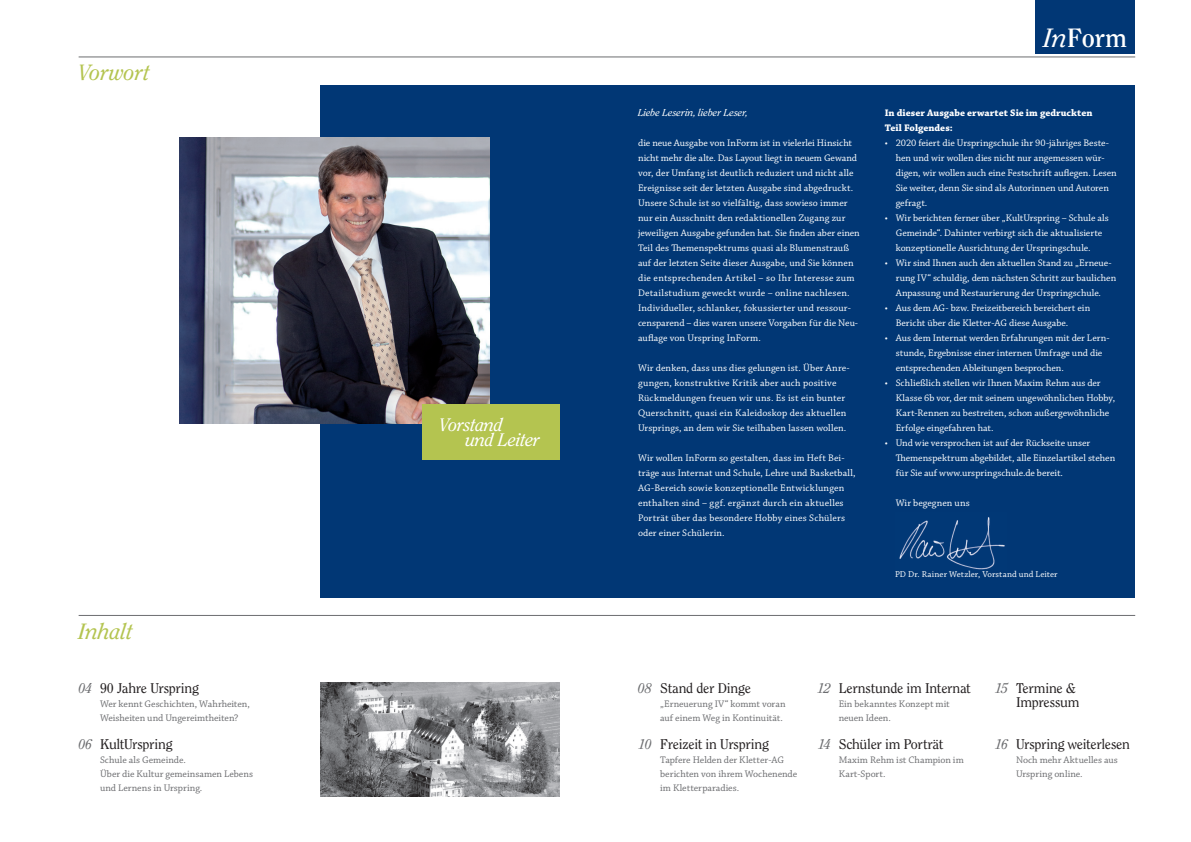
<style>
.page{position:relative;width:1191px;height:842px;background:#fff}
.page>*{position:absolute;margin:0;border:0;box-sizing:border-box;transform-origin:0 0}
.t1{font:700 26.4px "Clearface Std";color:#fff}
.t2{font:italic 22px "Clearface Std";letter-spacing:-.01em;color:#b4c450}
.t3{font:italic 18px/15px "Clearface Std";letter-spacing:-.02em;color:#fff}
.t4{font:14px/14px "Clearface Std";letter-spacing:-.02em;color:#231f20}
.t5{font:italic 14px "Clearface Std";letter-spacing:-.045em;color:#6c6d70}
.t6{font:10px/15px "Chaparral Pro";letter-spacing:.005em;color:#fff}
.t7{font:10px/14px "Chaparral Pro";color:#6c6d70}
.t8{font:700 10px/15px "Chaparral Pro";letter-spacing:.005em;color:#fff}
.t9{font:italic 10px "Clearface Std";color:#fff}
.t10{font:9px "Chaparral Pro";letter-spacing:.01em;color:#fff}
.s1{font-weight:400;font-style:italic}
</style>
<div class="page">
<hr style="left:79px;top:57px;width:1056px;height:1px;background:#6c6d70">
<hr style="left:79px;top:615px;width:1056px;height:1px;background:#6c6d70">
<img style="left:320px;top:683px;width:239px;height:113px">
<div style="left:1035px;top:0;width:100px;height:54px;background:#013775"></div>
<div style="left:320px;top:86px;width:815px;height:512px;background:#013775"></div>
<img style="left:180px;top:138px;width:309px;height:285px">
<img style="left:899px;top:517px;width:106px;height:53px">
<div style="left:422px;top:405px;width:137px;height:55px;background:#b4c450"></div>
<h2 class="t2" style="left:79px;top:60px;width:73px">Vorwort</h2>
<h2 class="t2" style="left:79px;top:619px;width:56px">Inhalt</h2>
<h3 class="t4" style="left:100px;top:681px;width:101px">90 Jahre Urspring</h3>
<p class="t7" style="left:100px;top:697px;width:151px">Wer kennt Geschichten, Wahrheiten,<br>Weisheiten und Ungereimtheiten?</p>
<h3 class="t4" style="left:100px;top:737px;width:74px">KultUrspring</h3>
<p class="t7" style="left:100px;top:753px;width:154px">Schule als Gemeinde.<br>Über die Kultur gemeinsamen Lebens und Lernens in Urspring.</p>
<h3 class="t5" style="left:78px;top:680px;width:15px">04</h3>
<h3 class="t5" style="left:78px;top:736px;width:15px">06</h3>
<h3 class="t3" style="left:465px;top:417px;width:76px;text-indent:-26px">Vorstand<br>und Leiter</h3>
<p class="t9" style="left:638px;top:107px;width:112px">Liebe Leserin, lieber Leser,</p>
<p class="t6" style="left:638px;top:136px;width:223px">die neue Ausgabe von InForm ist in vielerlei Hinsicht nicht mehr die alte. Das Layout liegt in neuem Gewand vor, der Umfang ist deutlich reduziert und nicht alle Ereignisse seit der letzten Ausgabe sind abgedruckt.<br>Unsere Schule ist so vielfältig, dass sowieso immer nur ein Ausschnitt den redaktionellen Zugang zur jeweiligen Ausgabe gefunden hat. Sie finden aber einen Teil des Themenspektrums quasi als Blumenstrauß auf der letzten Seite dieser Ausgabe, und Sie können die entsprechenden Artikel – so Ihr Interesse zum Detailstudium geweckt wurde – online nachlesen.<br>Individueller, schlanker, fokussierter und ressour&shy;censparend – dies waren unsere Vorgaben für die Neu&shy;auflage von Urspring InForm.</p>
<p class="t6" style="left:638px;top:361px;width:213px">Wir denken, dass uns dies gelungen ist. Über Anre&shy;gungen, konstruktive Kritik aber auch positive Rückmeldungen freuen wir uns. Es ist ein bunter Querschnitt, quasi ein Kaleidoskop des aktuellen Ursprings, an dem wir Sie teilhaben lassen wollen.</p>
<p class="t6" style="left:638px;top:451px;width:219px">Wir wollen InForm so gestalten, dass im Heft Bei&shy;träge aus Internat und Schule, Lehre und Basketball, AG-Bereich sowie konzeptionelle Entwicklungen enthalten sind – ggf. ergänzt durch ein aktuelles Porträt über das besondere Hobby eines Schülers oder einer Schülerin.</p>
<h1 class="t1" style="left:1043px;top:22px;width:85px"><span class="s1">In</span>Form</h1>
<p class="t8" style="left:884px;top:106px;width:209px">In dieser Ausgabe erwartet Sie im gedruckten<br>Teil Folgendes:</p>
<p class="t6" style="left:895px;top:136px;width:222px;text-indent:-11px">• 2020 feiert die Urspringschule ihr 90-jähriges Beste&shy;hen und wir wollen dies nicht nur angemessen wür&shy;digen, wir wollen auch eine Festschrift auflegen. Lesen Sie weiter, denn Sie sind als Autorinnen und Autoren gefragt.</p>
<p class="t6" style="left:895px;top:211px;width:215px;text-indent:-11px">• Wir berichten ferner über „KultUrspring – Schule als<br>Gemeinde“. Dahinter verbirgt sich die aktualisierte konzeptionelle Ausrichtung der Urspringschule.</p>
<p class="t6" style="left:895px;top:256px;width:222px;text-indent:-11px">• Wir sind Ihnen auch den aktuellen Stand zu „Erneue&shy;rung IV“ schuldig, dem nächsten Schritt zur baulichen<br>Anpassung und Restaurierung der Urspringschule.</p>
<p class="t6" style="left:895px;top:301px;width:196px;text-indent:-11px">• Aus dem AG- bzw. Freizeitbereich bereichert ein<br>Bericht über die Kletter-AG diese Ausgabe.</p>
<p class="t6" style="left:895px;top:331px;width:215px;text-indent:-11px">• Aus dem Internat werden Erfahrungen mit der Lern&shy;stunde, Ergebnisse einer internen Umfrage und die entsprechenden Ableitungen besprochen.</p>
<p class="t6" style="left:895px;top:376px;width:221px;text-indent:-11px">• Schließlich stellen wir Ihnen Maxim Rehm aus der Klasse 6b vor, der mit seinem ungewöhnlichen Hobby, Kart-Rennen zu bestreiten, schon außergewöhnliche Erfolge eingefahren hat.</p>
<p class="t6" style="left:895px;top:436px;width:221px;text-indent:-11px">• Und wie versprochen ist auf der Rückseite unser<br>Themenspektrum abgebildet, alle Einzelartikel stehen für Sie auf www.urspringschule.de bereit.</p>
<p class="t6" style="left:895px;top:496px;width:75px">Wir begegnen uns</p>
<p class="t10" style="left:895px;top:569px;width:164px">PD Dr. Rainer Wetzler, Vorstand und Leiter</p>
<h3 class="t5" style="left:638px;top:680px;width:15px">08</h3>
<h3 class="t5" style="left:638px;top:736px;width:15px">10</h3>
<h3 class="t4" style="left:660px;top:681px;width:92px">Stand der Dinge</h3>
<p class="t7" style="left:660px;top:697px;width:127px">„Erneuerung IV“ kommt voran auf einem Weg in Kontinuität.</p>
<h3 class="t4" style="left:660px;top:737px;width:110px">Freizeit in Urspring</h3>
<p class="t7" style="left:660px;top:753px;width:138px">Tapfere Helden der Kletter-AG berichten von ihrem Wochenende im Kletterparadies.</p>
<h3 class="t5" style="left:817px;top:680px;width:15px">12</h3>
<h3 class="t5" style="left:818px;top:736px;width:14px">14</h3>
<h3 class="t4" style="left:838px;top:681px;width:134px">Lernstunde im Internat</h3>
<p class="t7" style="left:838px;top:697px;width:113px">Ein bekanntes Konzept mit neuen Ideen.</p>
<h3 class="t4" style="left:838px;top:737px;width:106px">Schüler im Porträt</h3>
<p class="t7" style="left:838px;top:753px;width:127px">Maxim Rehm ist Champion im<br>Kart-Sport.</p>
<h3 class="t5" style="left:995px;top:680px;width:15px">15</h3>
<h3 class="t4" style="left:1016px;top:681px;width:65px">Termine &amp;<br>Impressum</h3>
<h3 class="t4" style="left:1016px;top:737px;width:115px">Urspring weiterlesen</h3>
<p class="t7" style="left:1016px;top:753px;width:103px">Noch mehr Aktuelles aus<br>Urspring online.</p>
<h3 class="t5" style="left:995px;top:736px;width:15px">16</h3>
</div>
